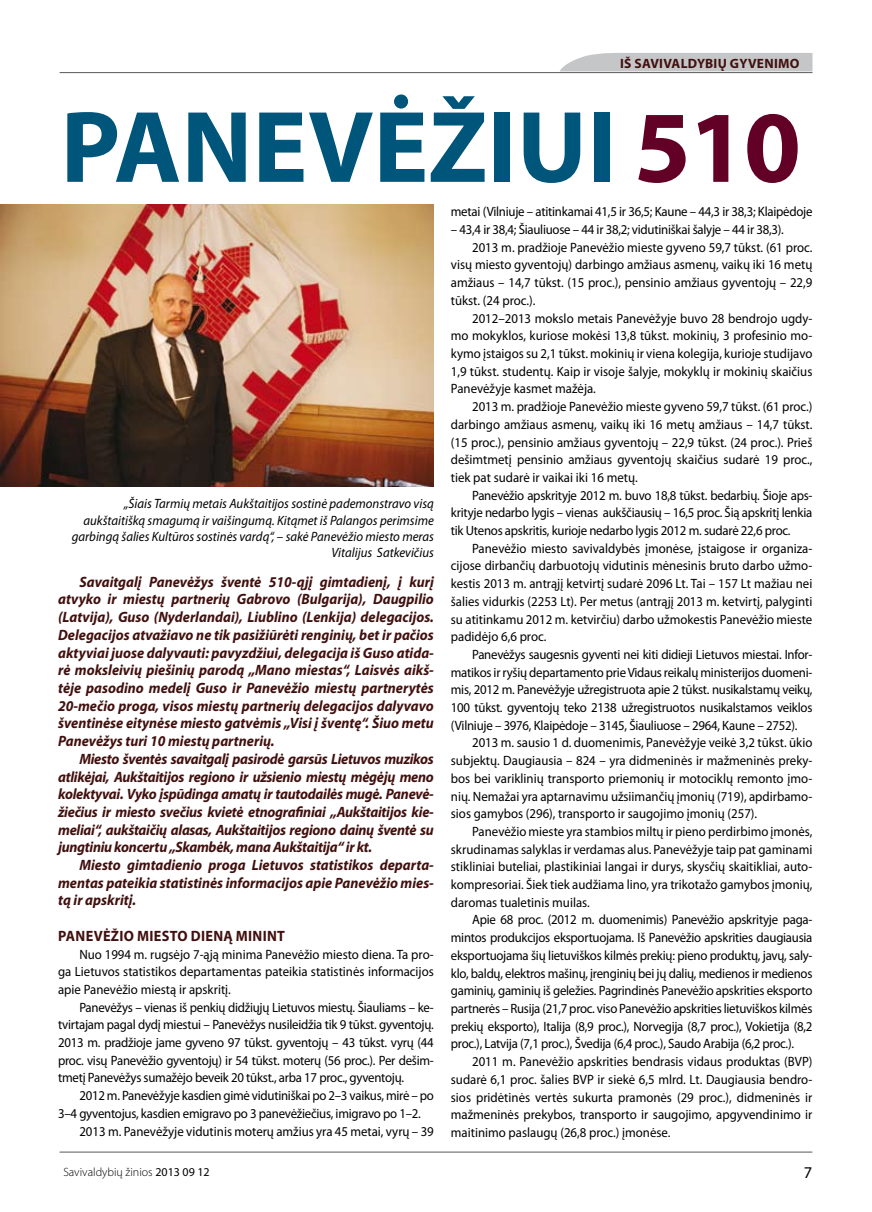
<style>
.page{position:relative;width:872px;height:1212px;background:#fff}
.page>*{position:absolute;margin:0;border:0;box-sizing:border-box;transform-origin:0 0}
.t1{font:700 102.75px "Myriad Pro";letter-spacing:-.02em;color:#00557a}
.t2{font:italic 700 15px/17.7px "Myriad Pro";color:#41100e;text-align:justify;scale:.95 1}
.t3{font:700 15px "Myriad Pro";color:#41100e;scale:.95 1}
.t4{font:13.5px/17.7px "Myriad Pro";color:#000;text-align:justify;scale:.95 1}
.t5{font:13.5px/17.7px "Myriad Pro";letter-spacing:-.02em;color:#000;scale:.95 1}
.t6{font:italic 13.5px/16.2px "Myriad Pro";color:#000;text-align:right;scale:.95 1}
.t7{font:700 13.5px "Myriad Pro";color:#41100e}
.t8{font:300 12px "Myriad Pro";color:#000}
.s1{color:#620025}
.s2{font-weight:400}
</style>
<div class="page">
<svg style="left:560px;top:52px;width:252px;height:19px;background:#cacbcd"></svg>
<hr style="left:60px;top:72px;width:752px;height:1px;background:#58585a">
<hr style="left:60px;top:1152px;width:752px;height:1px;background:#58585a">
<img style="left:0;top:205px;width:434px;height:281px">
<p class="t7" style="left:620px;top:55px;width:23px">IŠ SAVIVALDYBI</p>
<p class="t7" style="left:717px;top:55px;width:32px">Ų GYVENIMO</p>
<h1 class="t1" style="left:61px;top:80px;width:117px">PANEVĖ</h1>
<h1 class="t1" style="left:428px;top:80px;width:374px">ŽIUI <span class="s1">510</span></h1>
<p class="t6" style="left:72px;top:495px;width:382px">„Šiais Tarmių metais Aukštaitijos sostinė pademonstravo visą aukštaitišką smagumą ir vaišingumą. Kitąmet iš Palangos perimsime garbingą šalies Kultūros sostinės vardą“, – sakė Panevėžio miesto meras Vitalijus Satkevičius</p>
<p class="t2" style="left:58px;top:572px;width:397px;text-indent:21px">Savaitgalį Panevėžys šventė 510-ąjį gimtadienį, į kurį atvyko ir miestų partnerių Gabrovo (Bulgarija), Daugpilio (Latvija), Guso (Nyderlandai), Liublino (Lenkija) delegacijos.<br>Delegacijos atvažiavo ne tik pasižiūrėti renginių, bet ir pačios aktyviai juose dalyvauti: pavyzdžiui, delegacija iš Guso atida&shy;rė moksleivių piešinių parodą „Mano miestas“, Laisvės aikš&shy;tėje pasodino medelį Guso ir Panevėžio miestų partnerytės 20-mečio proga, visos miestų partnerių delegacijos dalyvavo šventinėse eitynėse miesto gatvėmis „Visi į šventę“. Šiuo metu Panevėžys turi 10 miestų partnerių.</p>
<p class="t2" style="left:58px;top:749px;width:397px;text-indent:21px">Miesto šventės savaitgalį pasirodė garsūs Lietuvos muzikos atlikėjai, Aukštaitijos regiono ir užsienio miestų mėgėjų meno kolektyvai. Vyko įspūdinga amatų ir tautodailės mugė. Panevė&shy;žiečius ir miesto svečius kvietė etnografiniai „Aukštaitijos kie&shy;meliai“, aukštaičių alasas, Aukštaitijos regiono dainų šventė su jungtiniu koncertu „Skambėk, mana Aukštaitija“ ir kt.</p>
<p class="t2" style="left:58px;top:856px;width:397px;text-indent:21px">Miesto gimtadienio proga Lietuvos statistikos departa&shy;mentas pateikia statistinės informacijos apie Panevėžio mies&shy;tą ir apskritį.</p>
<p class="t3" style="left:58px;top:926px;width:19px">PANEVĖ</p>
<p class="t3" style="left:111px;top:926px;width:38px">ŽIO MIESTO</p>
<p class="t3" style="left:191px;top:926px;width:9px">DIEN</p>
<p class="t3" style="left:223px;top:926px;width:23px">Ą MININT</p>
<p class="t4" style="left:58px;top:945px;width:397px;text-indent:21px">Nuo 1994 m. rugsėjo 7-ąją minima Panevėžio miesto diena. Ta pro&shy;ga Lietuvos statistikos departamentas pateikia statistinės informacijos apie Panevėžio miestą ir apskritį.</p>
<p class="t5" style="left:58px;top:998px;width:397px;text-indent:21px">Panevėžys – vienas iš penkių didžiųjų Lietuvos miestų. Šiauliams – ke&shy;tvirtajam pagal dydį miestui – Panevėžys nusileidžia tik 9 tūkst. gyventojų.<br>2013 m. pradžioje jame gyveno 97 tūkst. gyventojų – 43 tūkst. vyrų (44 proc. visų Panevėžio gyventojų) ir 54 tūkst. moterų (56 proc.). Per dešim&shy;tmetį Panevėžys sumažėjo beveik 20 tūkst., arba 17 proc., gyventojų.</p>
<p class="t5" style="left:79px;top:1086px;width:375px">2012 m. Panevėžyje kasdien gimė vidutiniškai po 2–3 vaikus, mirė – po</p>
<p class="t5" style="left:58px;top:1104px;width:383px">3–4 gyventojus, kasdien emigravo po 3 panevėžiečius, imigravo po 1–2.</p>
<p class="t4" style="left:79px;top:1122px;width:374px">2013 m. Panevėžyje vidutinis moterų amžius yra 45 metai, vyrų – 39</p>
<p class="t8" style="left:63px;top:1165px;width:148px">Savivaldybių žinios <span class="s2">2013 09 12</span></p>
<p class="t5" style="left:451px;top:203px;width:382px">metai (Vilniuje – atitinkamai 41,5 ir 36,5; Kaune – 44,3 ir 38,3; Klaipėdoje</p>
<p class="t5" style="left:451px;top:220px;width:352px">– 43,4 ir 38,4; Šiauliuose – 44 ir 38,2; vidutiniškai šalyje – 44 ir 38,3).</p>
<p class="t4" style="left:472px;top:238px;width:360px">2013 m. pradžioje Panevėžio mieste gyveno 59,7 tūkst. (61 proc.</p>
<p class="t4" style="left:451px;top:256px;width:382px">visų miesto gyventojų) darbingo amžiaus asmenų, vaikų iki 16 metų</p>
<p class="t4" style="left:451px;top:274px;width:382px">amžiaus – 14,7 tūkst. (15 proc.), pensinio amžiaus gyventojų – 22,9</p>
<p class="t4" style="left:451px;top:291px;width:90px">tūkst. (24 proc.).</p>
<p class="t4" style="left:472px;top:309px;width:360px">2012–2013 mokslo metais Panevėžyje buvo 28 bendrojo ugdy-</p>
<p class="t4" style="left:451px;top:327px;width:382px">mo mokyklos, kuriose mokėsi 13,8 tūkst. mokinių, 3 profesinio mo-</p>
<p class="t4" style="left:451px;top:344px;width:382px">kymo įstaigos su 2,1 tūkst. mokinių ir viena kolegija, kurioje studijavo</p>
<p class="t4" style="left:451px;top:362px;width:382px">1,9 tūkst. studentų. Kaip ir visoje šalyje, mokyklų ir mokinių skaičius</p>
<p class="t4" style="left:451px;top:380px;width:154px">Panevėžyje kasmet mažėja.</p>
<p class="t4" style="left:472px;top:397px;width:360px">2013 m. pradžioje Panevėžio mieste gyveno 59,7 tūkst. (61 proc.)</p>
<p class="t4" style="left:451px;top:415px;width:382px">darbingo amžiaus asmenų, vaikų iki 16 metų amžiaus – 14,7 tūkst.</p>
<p class="t4" style="left:451px;top:433px;width:382px">(15 proc.), pensinio amžiaus gyventojų – 22,9 tūkst. (24 proc.). Prieš</p>
<p class="t4" style="left:451px;top:451px;width:382px">dešimtmetį pensinio amžiaus gyventojų skaičius sudarė 19 proc.,</p>
<p class="t4" style="left:451px;top:468px;width:198px">tiek pat sudarė ir vaikai iki 16 metų.</p>
<p class="t5" style="left:472px;top:486px;width:360px">Panevėžio apskrityje 2012 m. buvo 18,8 tūkst. bedarbių. Šioje aps-</p>
<p class="t5" style="left:451px;top:504px;width:382px">krityje nedarbo lygis – vienas aukščiausių – 16,5 proc. Šią apskritį lenkia</p>
<p class="t5" style="left:451px;top:521px;width:359px">tik Utenos apskritis, kurioje nedarbo lygis 2012 m. sudarė 22,6 proc.</p>
<p class="t4" style="left:472px;top:539px;width:360px">Panevėžio miesto savivaldybės įmonėse, įstaigose ir organiza-</p>
<p class="t4" style="left:451px;top:557px;width:382px">cijose dirbančių darbuotojų vidutinis mėnesinis bruto darbo užmo-</p>
<p class="t4" style="left:451px;top:574px;width:382px">kestis 2013 m. antrąjį ketvirtį sudarė 2096 Lt. Tai – 157 Lt mažiau nei</p>
<p class="t4" style="left:451px;top:592px;width:382px">šalies vidurkis (2253 Lt). Per metus (antrąjį 2013 m. ketvirtį, palyginti</p>
<p class="t4" style="left:451px;top:610px;width:382px">su atitinkamu 2012 m. ketvirčiu) darbo užmokestis Panevėžio mieste</p>
<p class="t4" style="left:451px;top:628px;width:102px">padidėjo 6,6 proc.</p>
<p class="t5" style="left:472px;top:645px;width:360px">Panevėžys saugesnis gyventi nei kiti didieji Lietuvos miestai. Infor-</p>
<p class="t5" style="left:451px;top:663px;width:382px">matikos ir ryšių departamento prie Vidaus reikalų ministerijos duomeni-</p>
<p class="t5" style="left:451px;top:681px;width:382px">mis, 2012 m. Panevėžyje užregistruota apie 2 tūkst. nusikalstamų veikų,</p>
<p class="t5" style="left:451px;top:698px;width:382px">100 tūkst. gyventojų teko 2138 užregistruotos nusikalstamos veiklos</p>
<p class="t5" style="left:451px;top:716px;width:366px">(Vilniuje – 3976, Klaipėdoje – 3145, Šiauliuose – 2964, Kaune – 2752).</p>
<p class="t4" style="left:472px;top:734px;width:360px">2013 m. sausio 1 d. duomenimis, Panevėžyje veikė 3,2 tūkst. ūkio</p>
<p class="t4" style="left:451px;top:751px;width:382px">subjektų. Daugiausia – 824 – yra didmeninės ir mažmeninės preky-</p>
<p class="t4" style="left:451px;top:769px;width:382px">bos bei variklinių transporto priemonių ir motociklų remonto įmo-</p>
<p class="t4" style="left:451px;top:787px;width:382px">nių. Nemažai yra aptarnavimu užsiimančių įmonių (719), apdirbamo-</p>
<p class="t4" style="left:451px;top:805px;width:324px">sios gamybos (296), transporto ir saugojimo įmonių (257).</p>
<p class="t4" style="left:472px;top:822px;width:360px">Panevėžio mieste yra stambios miltų ir pieno perdirbimo įmonės,</p>
<p class="t4" style="left:451px;top:840px;width:382px">skrudinamas salyklas ir verdamas alus. Panevėžyje taip pat gaminami</p>
<p class="t4" style="left:451px;top:858px;width:382px">stikliniai buteliai, plastikiniai langai ir durys, skysčių skaitikliai, auto-</p>
<p class="t4" style="left:451px;top:875px;width:382px">kompresoriai. Šiek tiek audžiama lino, yra trikotažo gamybos įmonių,</p>
<p class="t4" style="left:451px;top:893px;width:148px">daromas tualetinis muilas.</p>
<p class="t5" style="left:472px;top:911px;width:360px">Apie 68 proc. (2012 m. duomenimis) Panevėžio apskrityje paga-</p>
<p class="t5" style="left:451px;top:928px;width:382px">mintos produkcijos eksportuojama. Iš Panevėžio apskrities daugiausia</p>
<p class="t5" style="left:451px;top:946px;width:382px">eksportuojama šių lietuviškos kilmės prekių: pieno produktų, javų, saly-</p>
<p class="t5" style="left:451px;top:964px;width:382px">klo, baldų, elektros mašinų, įrenginių bei jų dalių, medienos ir medienos</p>
<p class="t5" style="left:451px;top:982px;width:382px">gaminių, gaminių iš geležies. Pagrindinės Panevėžio apskrities eksporto</p>
<p class="t5" style="left:451px;top:999px;width:382px">partnerės – Rusija (21,7 proc. viso Panevėžio apskrities lietuviškos kilmės</p>
<p class="t5" style="left:451px;top:1017px;width:382px">prekių eksporto), Italija (8,9 proc.), Norvegija (8,7 proc.), Vokietija (8,2</p>
<p class="t5" style="left:451px;top:1035px;width:363px">proc.), Latvija (7,1 proc.), Švedija (6,4 proc.), Saudo Arabija (6,2 proc.).</p>
<p class="t4" style="left:472px;top:1052px;width:360px">2011 m. Panevėžio apskrities bendrasis vidaus produktas (BVP)</p>
<p class="t4" style="left:451px;top:1070px;width:382px">sudarė 6,1 proc. šalies BVP ir siekė 6,5 mlrd. Lt. Daugiausia bendro-</p>
<p class="t4" style="left:451px;top:1088px;width:382px">sios pridėtinės vertės sukurta pramonės (29 proc.), didmeninės ir</p>
<p class="t4" style="left:451px;top:1105px;width:382px">mažmeninės prekybos, transporto ir saugojimo, apgyvendinimo ir</p>
<p class="t4" style="left:451px;top:1123px;width:233px">maitinimo paslaugų (26,8 proc.) įmonėse.</p>
</div>
